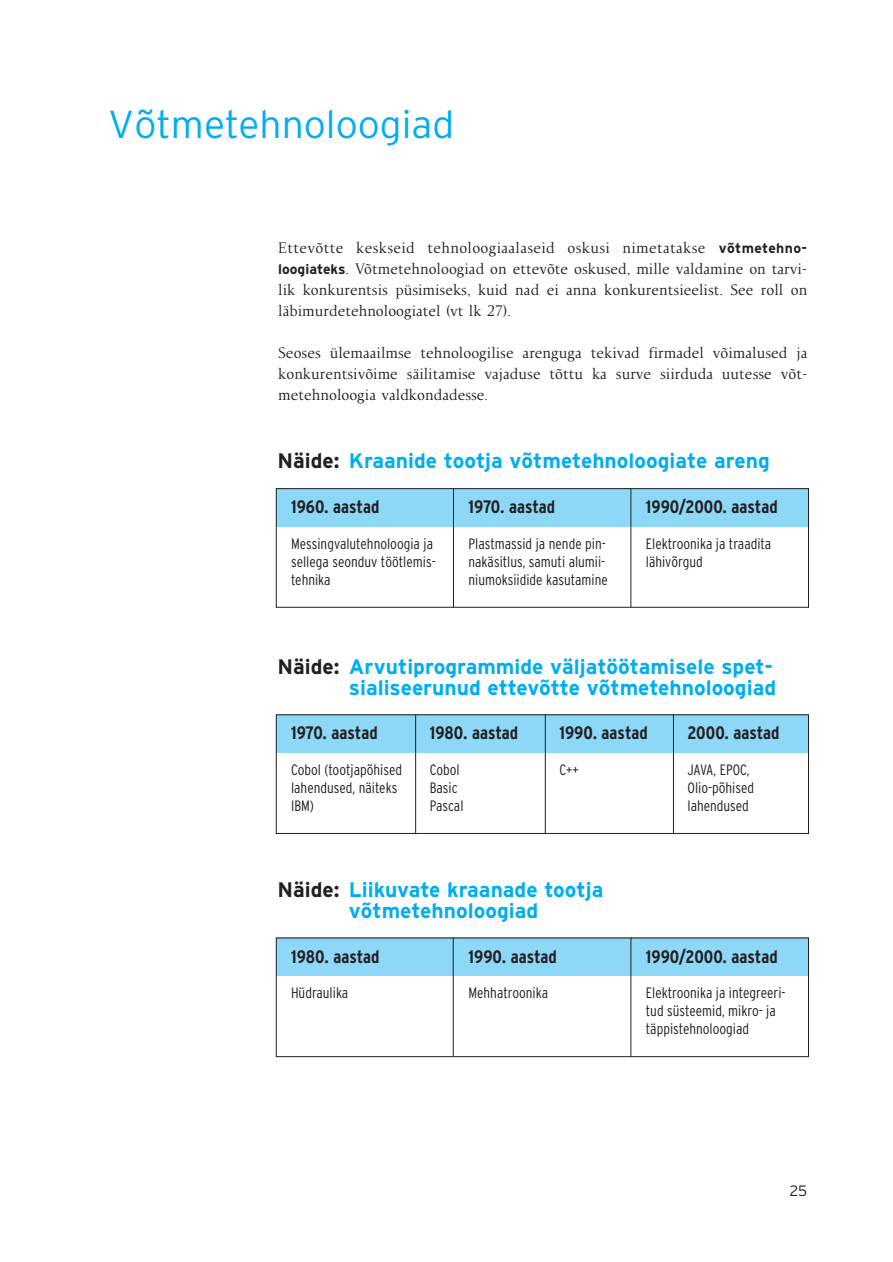
<style>
.page{position:relative;width:893px;height:1262px;background:#fff}
.page>*{position:absolute;margin:0;border:0;box-sizing:border-box;transform-origin:0 0}
.t1{font:300 39px "Interstate";color:#00aeef}
.t2{font:700 21px/21px "Interstate";color:#00aeef;text-align:right}
.t3{font:700 condensed 18px "Interstate";color:#231f20}
.t4{font:16.5px/21px "Radiolinja Serif";color:#231f20;text-align:justify}
.t5{font:300 condensed 15px/18px "Interstate";color:#231f20}
.t6{font:300 15px "Interstate";color:#231f20}
.s1{font-family:"Interstate";font-weight:700;font-size:13.95px}
.s2{color:#231f20}
</style>
<div class="page">
<svg style="left:276px;top:488px;width:533px;height:569px"></svg>
<h1 class="t1" style="left:108px;top:109px;width:347px">Võtmetehnoloogiad</h1>
<p class="t4" style="left:278px;top:239px;width:530px">Ettevõtte keskseid tehnoloogiaalaseid oskusi nimetatakse <span class="s1">võtmetehno&shy;loogiateks</span>. Võtmetehnoloogiad on ettevõte oskused, mille valdamine on tarvi&shy;lik konkurentsis püsimiseks, kuid nad ei anna konkurentsieelist. See roll on läbimurdetehnoloogiatel (vt lk 27).</p>
<p class="t4" style="left:278px;top:344px;width:530px">Seoses ülemaailmse tehnoloogilise arenguga tekivad firmadel võimalused ja konkurentsivõime säilitamise vajaduse tõttu ka surve siirduda uutesse võt&shy;metehnoloogia valdkondadesse.</p>
<p class="t2" style="left:277px;top:452px;width:493px"><span class="s2">Näide:</span> Kraanide tootja võtmetehnoloogiate areng</p>
<p class="t3" style="left:291px;top:500px;width:90px">1960. aastad</p>
<p class="t5" style="left:291px;top:535px;width:146px">Messingvalutehnoloogia ja sellega seonduv töötlemis&shy;tehnika</p>
<p class="t3" style="left:646px;top:500px;width:133px">1990/2000. aastad</p>
<p class="t5" style="left:646px;top:535px;width:127px">Elektroonika ja traadita lähivõrgud</p>
<p class="t3" style="left:468px;top:500px;width:88px">1970. aastad</p>
<p class="t5" style="left:468px;top:535px;width:141px">Plastmassid ja nende pin&shy;nakäsitlus, samuti alumii&shy;niumoksiidide kasutamine</p>
<p class="t2" style="left:277px;top:657px;width:500px"><span class="s2">Näide:</span> Arvutiprogrammide väljatöötamisele spet&shy;sialiseerunud ettevõtte võtmetehnoloogiad</p>
<p class="t3" style="left:291px;top:726px;width:88px">1970. aastad</p>
<p class="t5" style="left:291px;top:761px;width:113px">Cobol (tootjapõhised lahendused, näiteks<br>IBM)</p>
<p class="t3" style="left:429px;top:726px;width:90px">1980. aastad</p>
<p class="t5" style="left:429px;top:761px;width:35px">Cobol<br>Basic<br>Pascal</p>
<p class="t3" style="left:559px;top:726px;width:90px">1990. aastad</p>
<p class="t5" style="left:559px;top:761px;width:21px">C++</p>
<p class="t3" style="left:687px;top:726px;width:94px">2000. aastad</p>
<p class="t5" style="left:687px;top:761px;width:68px">JAVA, EPOC,<br>Olio-põhised lahendused</p>
<p class="t2" style="left:277px;top:880px;width:327px;text-align:center"><span class="s2">Näide:</span> Liikuvate kraanade tootja võtmetehnoloogiad</p>
<p class="t3" style="left:291px;top:949px;width:90px">1980. aastad</p>
<p class="t5" style="left:291px;top:985px;width:59px">Hüdraulika</p>
<p class="t3" style="left:468px;top:949px;width:90px">1990. aastad</p>
<p class="t5" style="left:468px;top:985px;width:81px">Mehhatroonika</p>
<p class="t3" style="left:646px;top:949px;width:133px">1990/2000. aastad</p>
<p class="t5" style="left:646px;top:985px;width:141px">Elektroonika ja integreeri&shy;tud süsteemid, mikro- ja täppistehnoloogiad</p>
<p class="t6" style="left:790px;top:1185px;width:19px">25</p>
</div>
